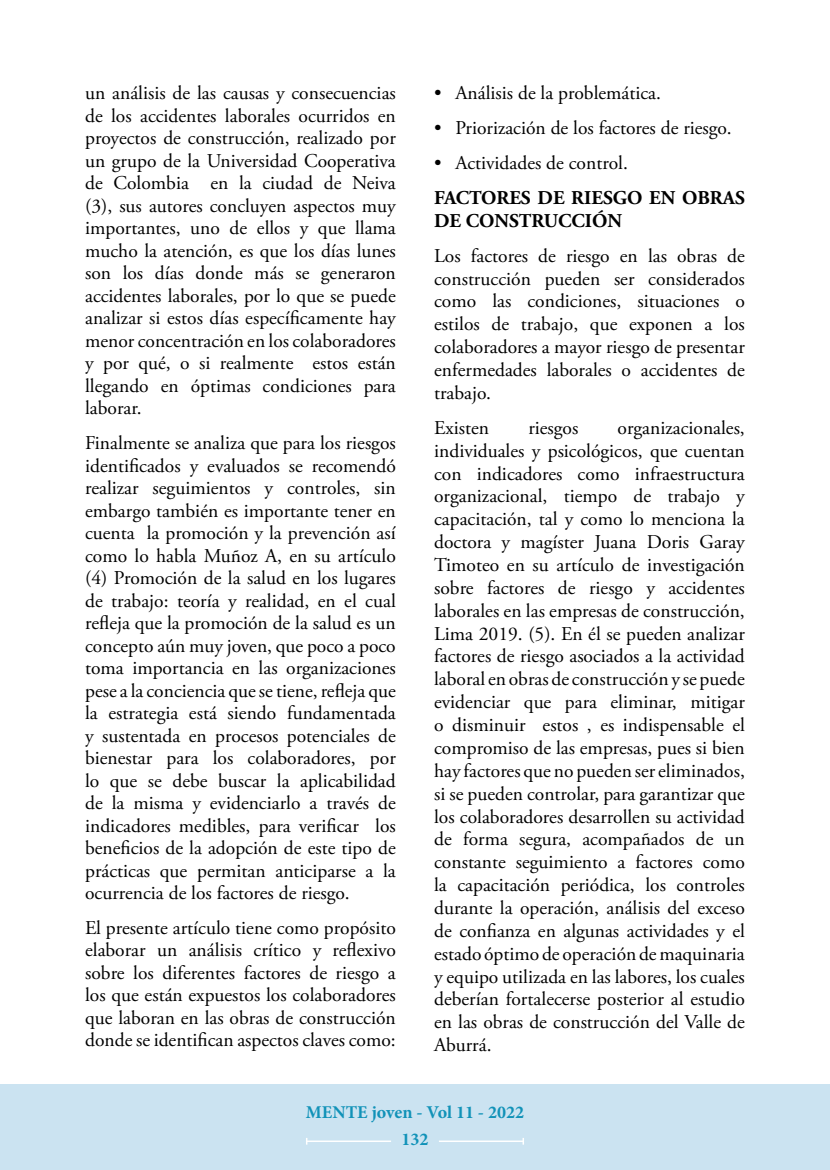
<style>
.page{position:relative;width:830px;height:1170px;background:#fff}
.page>*{position:absolute;margin:0;border:0;box-sizing:border-box;transform-origin:0 0}
.t1{font:19.5px/22.5px "Adobe Garamond Pro";color:#000;text-align:justify}
.t2{font:700 19.5px/22.8px "Adobe Garamond Pro";color:#000}
.t3{font:700 18px/26.5px "Minion Pro";color:#1192b8;text-align:center}
</style>
<div class="page">
<div style="left:0;top:1084px;width:829px;height:85px;background:#cbe3f1"></div>
<hr style="left:306px;top:1140px;width:85px;height:1px;background:#fff">
<hr style="left:438px;top:1140px;width:85px;height:1px;background:#fff">
<p class="t1" style="left:85px;top:82px;width:312px">un análisis de las causas y consecuencias de los accidentes laborales ocurridos en proyectos de construcción, realizado por un grupo de la Universidad Cooperativa de Colombia en la ciudad de Neiva (3), sus autores concluyen aspectos muy importantes, uno de ellos y que llama mucho la atención, es que los días lunes son los días donde más se generaron accidentes laborales, por lo que se puede analizar si estos días específicamente hay menor concentración en los colaboradores y por qué, o si realmente estos están llegando en óptimas condiciones para laborar.</p>
<p class="t1" style="left:85px;top:432px;width:312px">Finalmente se analiza que para los riesgos identificados y evaluados se recomendó realizar seguimientos y controles, sin embargo también es importante tener en cuenta la promoción y la prevención así como lo habla Muñoz A, en su artículo (4) Promoción de la salud en los lugares de trabajo: teoría y realidad, en el cual refleja que la promoción de la salud es un concepto aún muy joven, que poco a poco toma importancia en las organizaciones pese a la conciencia que se tiene, refleja que la estrategia está siendo fundamentada y sustentada en procesos potenciales de bienestar para los colaboradores, por lo que se debe buscar la aplicabilidad de la misma y evidenciarlo a través de indicadores medibles, para verificar los beneficios de la adopción de este tipo de prácticas que permitan anticiparse a la ocurrencia de los factores de riesgo.</p>
<p class="t1" style="left:85px;top:917px;width:312px">El presente artículo tiene como propósito elaborar un análisis crítico y reflexivo sobre los diferentes factores de riesgo a los que están expuestos los colaboradores que laboran en las obras de construcción donde se identifican aspectos claves como:</p>
<p class="t1" style="left:434px;top:83px;width:228px">• Análisis de la problemática.</p>
<p class="t1" style="left:434px;top:117px;width:299px">• Priorización de los factores de riesgo.</p>
<p class="t1" style="left:434px;top:152px;width:195px">• Actividades de control.</p>
<p class="t2" style="left:434px;top:187px;width:312px">FACTORES DE RIESGO EN OBRAS<br>DE CONSTRUCCIÓN</p>
<p class="t1" style="left:434px;top:245px;width:312px">Los factores de riesgo en las obras de construcción pueden ser considerados como las condiciones, situaciones o estilos de trabajo, que exponen a los colaboradores a mayor riesgo de presentar enfermedades laborales o accidentes de trabajo.</p>
<p class="t1" style="left:434px;top:417px;width:56px">Existen</p>
<p class="t1" style="left:528px;top:417px;width:51px">riesgos</p>
<p class="t1" style="left:434px;top:417px;width:312px;text-indent:183px">organizacionales, individuales y psicológicos, que cuentan con indicadores como infraestructura organizacional, tiempo de trabajo y capacitación, tal y como lo menciona la doctora y magíster Juana Doris Garay Timoteo en su artículo de investigación sobre factores de riesgo y accidentes laborales en las empresas de construcción, Lima 2019. (5). En él se pueden analizar factores de riesgo asociados a la actividad laboral en obras de construcción y se puede evidenciar que para eliminar, mitigar o disminuir estos , es indispensable el compromiso de las empresas, pues si bien hay factores que no pueden ser eliminados, si se pueden controlar, para garantizar que los colaboradores desarrollen su actividad de forma segura, acompañados de un constante seguimiento a factores como la capacitación periódica, los controles durante la operación, análisis del exceso de confianza en algunas actividades y el estado óptimo de operación de maquinaria y equipo utilizada en las labores, los cuales deberían fortalecerse posterior al estudio en las obras de construcción del Valle de Aburrá.</p>
<p class="t3" style="left:306px;top:1098px;width:219px">MENTE joven - Vol 11 - 2022<br>132</p>
</div>
